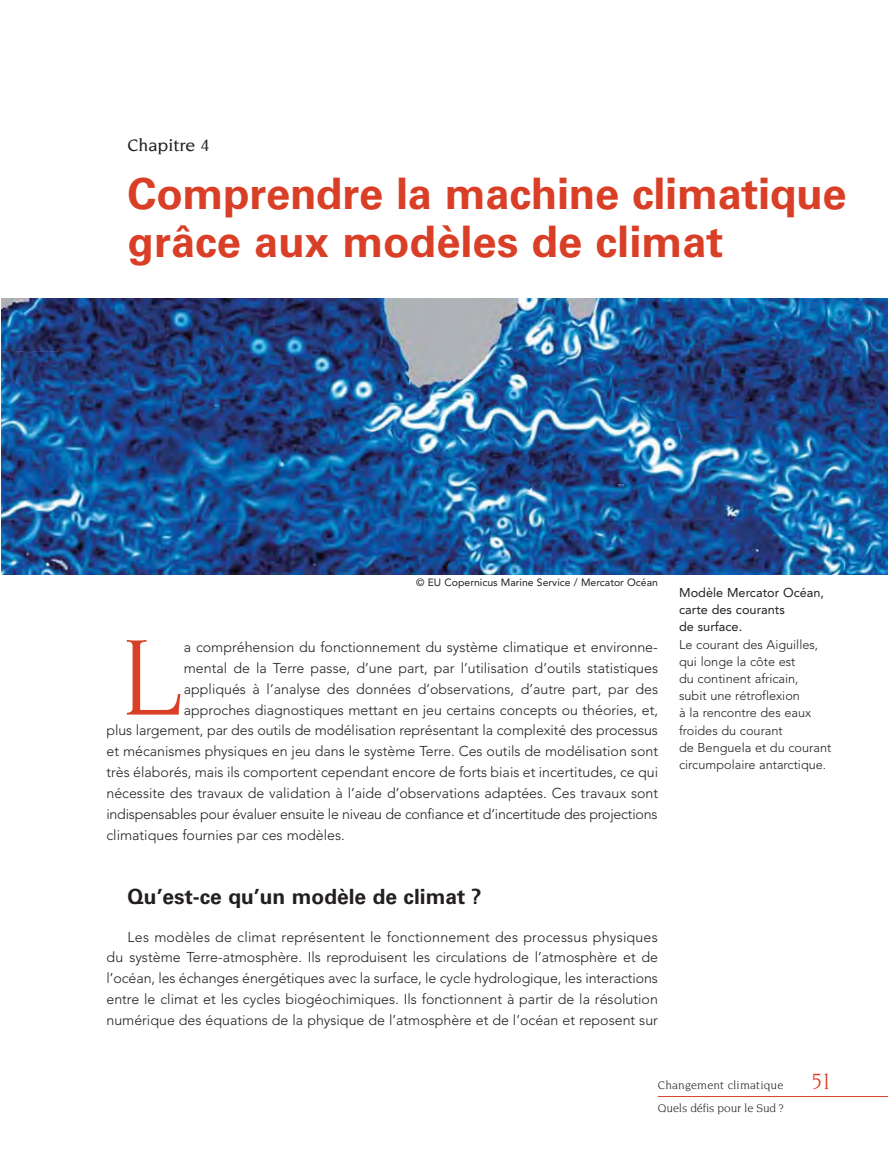
<style>
.page{position:relative;width:888px;height:1173px;background:#fff}
.page>*{position:absolute;margin:0;border:0;box-sizing:border-box;transform-origin:0 0}
.t1{font:116.7px "Novarese";color:#d93f26}
.t2{font:700 43.35px/47.8px "Univers";letter-spacing:-.005em;color:#d93f26}
.t3{font:700 21px "Univers";color:#231f20}
.t4{font:500 18px "Novarese";color:#231f20}
.t5{font:300 14.25px/21px "Avenir";color:#231f20;text-align:justify}
.t6{font:300 12.75px/17.2px "Avenir";color:#231f20}
.t7{font:12.75px/17.2px "Avenir";color:#231f20}
.t8{font:12px/22.5px "Novarese";letter-spacing:.01em;color:#231f20}
.t9{font:10.5px "Avenir";color:#231f20}
.s1{font-size:24px;color:#d93f26}
</style>
<div class="page">
<hr style="left:658px;top:1096px;width:230px;height:1px;background:#d93f26">
<img style="left:1px;top:299px;width:887px;height:276px">
<p class="t4" style="left:128px;top:138px;width:83px">Chapitre 4</p>
<h2 class="t2" style="left:128px;top:174px;width:721px">Comprendre la machine climatique grâce aux modèles de climat</h2>
<p class="t9" style="left:416px;top:578px;width:243px">© EU Copernicus Marine Service / Mercator Océan</p>
<h1 class="t1" style="left:119px;top:627px;width:66px">L</h1>
<p class="t5" style="left:184px;top:637px;width:476px">a compréhension du fonctionnement du système climatique et environne-</p>
<p class="t5" style="left:184px;top:658px;width:476px">mental de la Terre passe, d’une part, par l’utilisation d’outils statistiques</p>
<p class="t5" style="left:184px;top:679px;width:476px">appliqués à l’analyse des données d’observations, d’autre part, par des</p>
<p class="t5" style="left:184px;top:700px;width:476px">approches diagnostiques mettant en jeu certains concepts ou théories, et,</p>
<p class="t5" style="left:106px;top:721px;width:553px">plus largement, par des outils de modélisation représentant la complexité des processus</p>
<p class="t5" style="left:106px;top:742px;width:553px">et mécanismes physiques en jeu dans le système Terre. Ces outils de modélisation sont</p>
<p class="t5" style="left:106px;top:763px;width:553px">très élaborés, mais ils comportent cependant encore de forts biais et incertitudes, ce qui</p>
<p class="t5" style="left:106px;top:784px;width:553px">nécessite des travaux de validation à l’aide d’observations adaptées. Ces travaux sont</p>
<p class="t5" style="left:106px;top:805px;width:553px">indispensables pour évaluer ensuite le niveau de confiance et d’incertitude des projections</p>
<p class="t5" style="left:106px;top:826px;width:240px">climatiques fournies par ces modèles.</p>
<h3 class="t3" style="left:128px;top:888px;width:355px">Qu’est-ce qu’un modèle de climat ?</h3>
<p class="t5" style="left:106px;top:927px;width:553px;text-indent:21px">Les modèles de climat représentent le fonctionnement des processus physiques du système Terre-atmosphère. Ils reproduisent les circulations de l’atmosphère et de l’océan, les échanges énergétiques avec la surface, le cycle hydrologique, les interactions entre le climat et les cycles biogéochimiques. Ils fonctionnent à partir de la résolution numérique des équations de la physique de l’atmosphère et de l’océan et reposent sur</p>
<p class="t7" style="left:679px;top:585px;width:146px">Modèle Mercator Océan, carte des courants<br>de surface.</p>
<p class="t6" style="left:679px;top:637px;width:154px">Le courant des Aiguilles, qui longe la côte est<br>du continent africain,<br>subit une rétroflexion<br>à la rencontre des eaux froides du courant<br>de Benguela et du courant circumpolaire antarctique.</p>
<p class="t8" style="left:658px;top:1075px;width:175px">Changement climatique <span class="s1">51<br></span>Quels défis pour le Sud ?</p>
</div>
